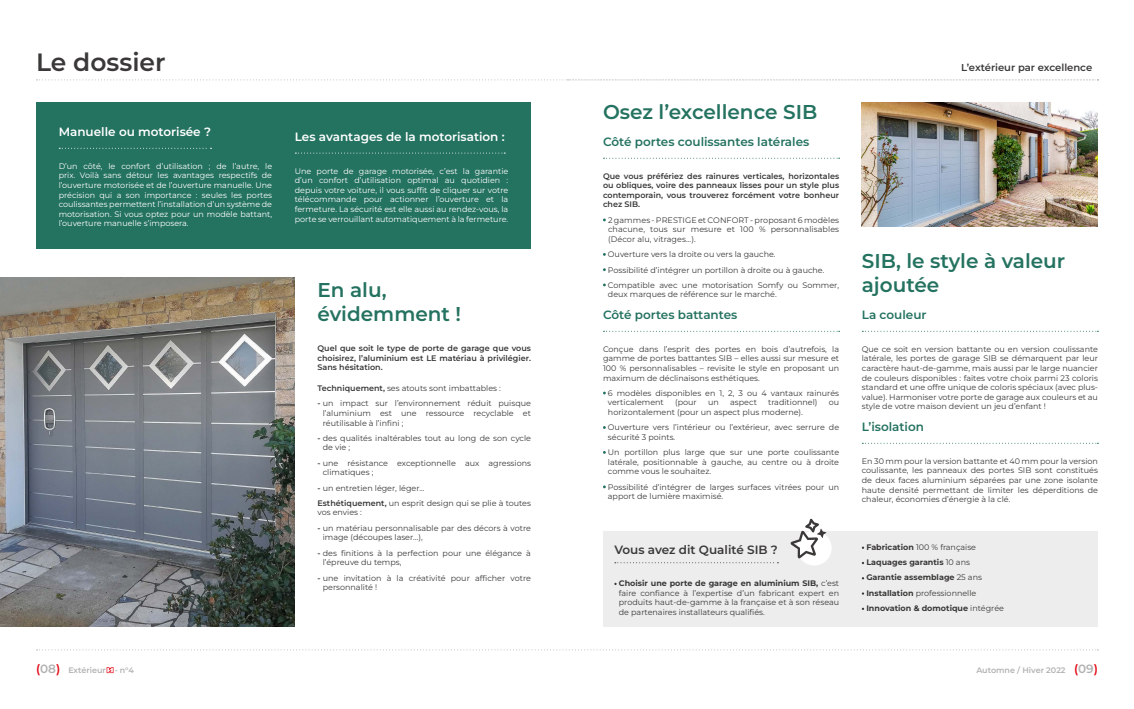
<style>
.page{position:relative;width:1134px;height:709px;background:#fff}
.page>*{position:absolute;margin:0;border:0;box-sizing:border-box;transform-origin:0 0}
.t1{font:600 25px "Montserrat";color:#3a3938}
.t2{font:600 20px/24px "Montserrat";color:#247260}
.t3{font:600 12px "Montserrat";color:#247260}
.t4{font:600 12px "Montserrat";color:#fff}
.t5{font:600 12px "Montserrat";color:#3a3938}
.t6{font:600 10px "Montserrat";color:#3a3938}
.t7{font:8px/9.6px "Montserrat";color:#3a3938}
.t8{font:8px/9.6px "Montserrat";color:#fff;text-align:justify}
.t9{font:600 8px/9.6px "Montserrat";color:#3a3938;text-align:justify}
.t10{font:700 8px/15.3px "Montserrat";color:#3a3938}
.t11{font:600 8px "Montserrat";color:#b3b2b2}
.s1{font-weight:600}
.s2{font-weight:700}
.s3{font-weight:400}
.s4{font-size:12px;color:#e30b17}
.s5{font-size:12px}
</style>
<div class="page">
<svg style="left:107px;top:667px;width:6px;height:6px"></svg>
<img style="left:0;top:277px;width:295px;height:349px">
<div style="left:36px;top:102px;width:495px;height:147px;background:#247260"></div>
<svg style="left:59px;top:148px;width:153px;height:1px"></svg>
<svg style="left:295px;top:153px;width:210px;height:1px"></svg>
<svg style="left:603px;top:158px;width:237px;height:1px"></svg>
<svg style="left:603px;top:331px;width:237px;height:1px"></svg>
<svg style="left:862px;top:331px;width:236px;height:1px"></svg>
<svg style="left:862px;top:443px;width:236px;height:1px"></svg>
<img style="left:862px;top:102px;width:236px;height:125px">
<div style="left:603px;top:531px;width:495px;height:95px;background:#ededed"></div>
<svg style="left:615px;top:562px;width:163px;height:1px"></svg>
<div style="left:797px;top:530px;width:35px;height:35px;background:#fff;border-radius:50%"></div>
<svg style="left:790px;top:518px;width:36px;height:40px"></svg>
<svg style="left:36px;top:649px;width:1062px;height:1px"></svg>
<svg style="left:36px;top:79px;width:1062px;height:1px"></svg>
<h1 class="t1" style="left:36px;top:45px;width:131px">Le dossier</h1>
<p class="t6" style="left:961px;top:60px;width:133px">L’extérieur par excellence</p>
<h3 class="t4" style="left:59px;top:124px;width:154px">Manuelle ou motorisée ?</h3>
<p class="t8" style="left:59px;top:161px;width:215px">D’un côté, le confort d’utilisation ; de l’autre, le prix. Voilà sans détour les avantages respectifs de l’ouverture motorisée et de l’ouverture manuelle. Une précision qui a son importance : seules les portes coulissantes permettent l’installation d’un système de motorisation. Si vous optez pour un modèle battant, l’ouverture manuelle s’imposera.</p>
<h3 class="t4" style="left:295px;top:129px;width:211px">Les avantages de la motorisation :</h3>
<p class="t8" style="left:295px;top:166px;width:215px">Une porte de garage motorisée, c’est la garantie d’un confort d’utilisation optimal au quotidien : depuis votre voiture, il vous suffit de cliquer sur votre télécommande pour actionner l’ouverture et la fermeture. La sécurité est elle aussi au rendez-vous, la porte se verrouillant automatiquement à la fermeture.</p>
<h2 class="t2" style="left:317px;top:277px;width:145px">En alu, évidemment !</h2>
<p class="t9" style="left:317px;top:343px;width:215px">Quel que soit le type de porte de garage que vous choisirez, l’aluminium est LE matériau à privilégier.<br>Sans hésitation.</p>
<p class="t7" style="left:317px;top:383px;width:185px"><span class="s1">Techniquement,</span> ses atouts sont imbattables :</p>
<p class="t7" style="left:323px;top:398px;width:210px;text-align:justify;text-indent:-5px"><span class="s1">-</span> un impact sur l’environnement réduit puisque l’aluminium est une ressource recyclable et réutilisable à l’infini ;</p>
<p class="t7" style="left:323px;top:433px;width:210px;text-indent:-5px"><span class="s1">-</span> des qualités inaltérables tout au long de son cycle de vie ;</p>
<p class="t7" style="left:323px;top:458px;width:210px;text-indent:-5px"><span class="s1">-</span> une résistance exceptionnelle aux agressions climatiques ;</p>
<p class="t7" style="left:317px;top:480px;width:215px;line-height:15.3px"><span class="s1">-</span> un entretien léger, léger...<br><span class="s1">Esthétiquement,</span> un esprit design qui se plie à toutes</p>
<p class="t7" style="left:317px;top:507px;width:46px">vos envies :</p>
<p class="t7" style="left:323px;top:523px;width:210px;text-indent:-5px"><span class="s1">-</span> un matériau personnalisable par des décors à votre image (découpes laser…),</p>
<p class="t7" style="left:323px;top:548px;width:210px;text-indent:-5px"><span class="s1">-</span> des finitions à la perfection pour une élégance à l’épreuve du temps,</p>
<p class="t7" style="left:323px;top:572px;width:210px;text-indent:-5px"><span class="s1">-</span> une invitation à la créativité pour afficher votre personnalité !</p>
<h2 class="t2" style="left:603px;top:99px;width:216px">Osez l’excellence SIB</h2>
<h3 class="t3" style="left:603px;top:134px;width:208px">Côté portes coulissantes latérales</h3>
<p class="t9" style="left:603px;top:171px;width:238px">Que vous préfériez des rainures verticales, horizontales ou obliques, voire des panneaux lisses pour un style plus contemporain, vous trouverez forcément votre bonheur chez SIB.</p>
<p class="t7" style="left:608px;top:215px;width:233px;text-align:justify">2 gammes - PRESTIGE et CONFORT - proposant 6 modèles chacune, tous sur mesure et 100 % personnalisables (Décor alu, vitrages...).</p>
<p class="t7" style="left:608px;top:246px;width:233px;line-height:15.3px">Ouverture vers la droite ou vers la gauche.<br>Possibilité d’intégrer un portillon à droite ou à gauche.<br>Compatible avec une motorisation Somfy ou Sommer,</p>
<p class="t7" style="left:608px;top:289px;width:170px">deux marques de référence sur le marché.</p>
<h3 class="t3" style="left:603px;top:307px;width:136px">Côté portes battantes</h3>
<p class="t7" style="left:603px;top:344px;width:238px;text-align:justify">Conçue dans l’esprit des portes en bois d’autrefois, la gamme de portes battantes SIB – elles aussi sur mesure et 100 % personnalisables – revisite le style en proposant un maximum de déclinaisons esthétiques.</p>
<p class="t7" style="left:608px;top:388px;width:233px">6 modèles disponibles en 1, 2, 3 ou 4 vantaux rainurés verticalement</p>
<p class="t7" style="left:675px;top:397px;width:23px">(pour</p>
<p class="t7" style="left:708px;top:397px;width:12px">un</p>
<p class="t7" style="left:730px;top:397px;width:28px">aspect</p>
<p class="t7" style="left:768px;top:397px;width:51px">traditionnel)</p>
<p class="t7" style="left:829px;top:397px;width:12px">ou</p>
<p class="t7" style="left:608px;top:404px;width:233px;line-height:15.3px">horizontalement (pour un aspect plus moderne).<br>Ouverture vers l’intérieur ou l’extérieur, avec serrure de</p>
<p class="t7" style="left:608px;top:429px;width:233px;line-height:15.3px">sécurité 3 points.<br>Un portillon plus large que sur une porte coulissante</p>
<p class="t7" style="left:608px;top:457px;width:233px">latérale, positionnable à gauche, au centre ou à droite comme vous le souhaitez.</p>
<p class="t7" style="left:608px;top:482px;width:233px">Possibilité d’intégrer de larges surfaces vitrées pour un apport de lumière maximisé.</p>
<h3 class="t5" style="left:614px;top:541px;width:165px">Vous avez dit Qualité SIB ?</h3>
<p class="t7" style="left:619px;top:578px;width:222px;text-align:justify"><span class="s2">Choisir une porte de garage en aluminium SIB,</span> c’est faire confiance à l’expertise d’un fabricant expert en produits haut-de-gamme à la française et à son réseau de partenaires installateurs qualifiés.</p>
<h2 class="t2" style="left:862px;top:248px;width:205px">SIB, le style à valeur ajoutée</h2>
<h3 class="t3" style="left:862px;top:307px;width:66px">La couleur</h3>
<p class="t7" style="left:862px;top:344px;width:238px;text-align:justify">Que ce soit en version battante ou en version coulissante latérale, les portes de garage SIB se démarquent par leur caractère haut-de-gamme, mais aussi par le large nuancier de couleurs disponibles : faites votre choix parmi 23 coloris standard et une offre unique de coloris spéciaux (avec plus&shy;value). Harmoniser votre porte de garage aux couleurs et au style de votre maison devient un jeu d’enfant !</p>
<h3 class="t3" style="left:862px;top:419px;width:64px">L’isolation</h3>
<p class="t7" style="left:862px;top:456px;width:238px;text-align:justify">En 30 mm pour la version battante et 40 mm pour la version coulissante, les panneaux des portes SIB sont constitués de deux faces aluminium séparées par une zone isolante haute densité permettant de limiter les déperditions de chaleur, économies d’énergie à la clé.</p>
<p class="t10" style="left:866px;top:539px;width:139px">Fabrication <span class="s3">100 % française<br></span>Laquages garantis <span class="s3">10 ans<br></span>Garantie assemblage <span class="s3">25 ans<br></span>Installation <span class="s3">professionnelle<br></span>Innovation &amp; domotique <span class="s3">intégrée</span></p>
<p class="t11" style="left:36px;top:665px;width:99px"><span class="s4">(</span><span class="s5">08</span><span class="s4">)</span> Extérieur - n°4</p>
<p class="t11" style="left:976px;top:665px;width:123px">Automne / Hiver 2022 <span class="s4">(</span><span class="s5">09</span><span class="s4">)</span></p>
</div>
